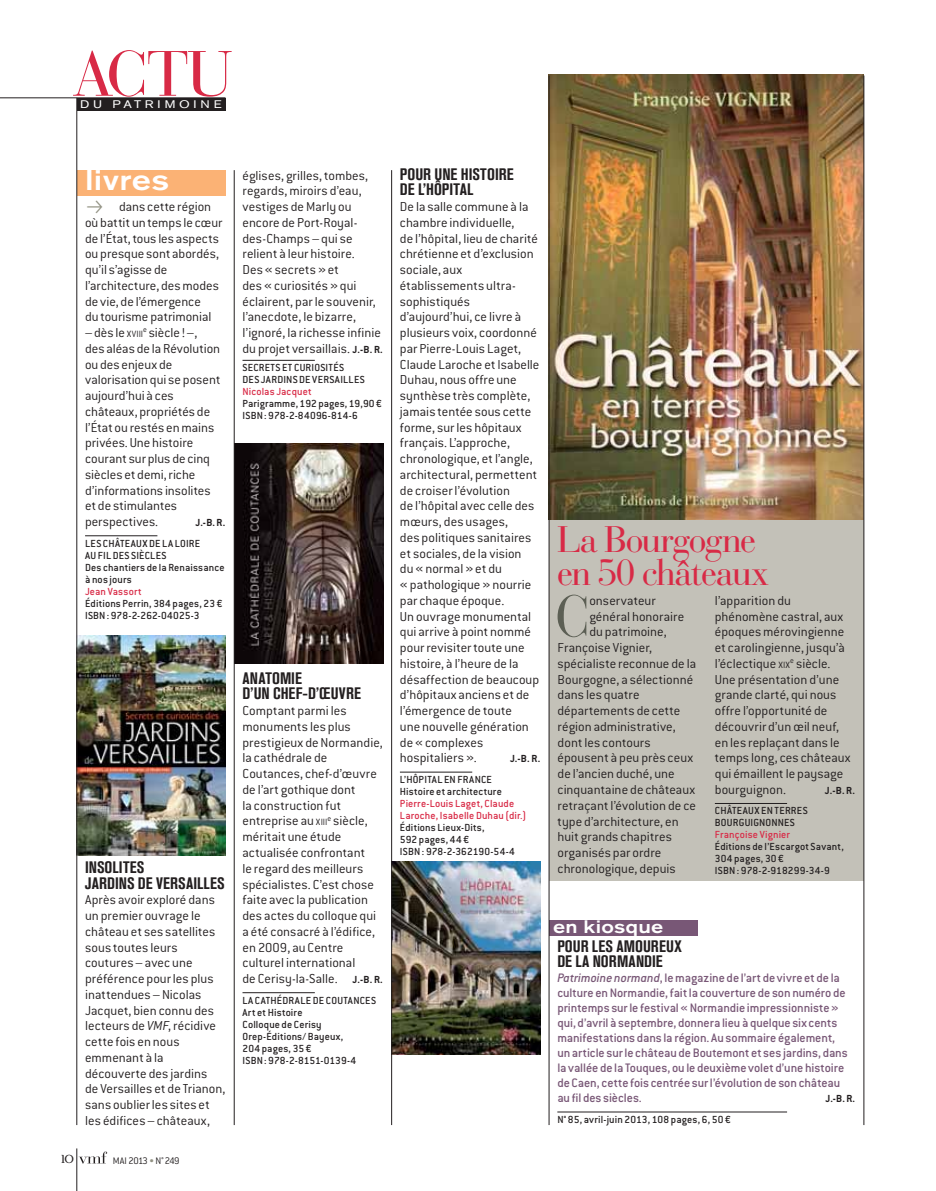
<style>
.page{position:relative;width:936px;height:1191px;background:#fff}
.page>*{position:absolute;margin:0;border:0;box-sizing:border-box;transform-origin:0 0}
.t1{font:67.5px "Bauer Bodoni BT";color:#d82a46}
.t2{font:61.8px "Bauer Bodoni BT";color:#5c5f54;scale:.9 1}
.t3{font:39px/33px "Bauer Bodoni BT";letter-spacing:-.025em;color:#d82a46}
.t4{font:500 28.5px "Akzidenz Grotesk BE";letter-spacing:.01em;color:#fff;scale:1.2 1}
.t5{font:21px "Disturbance";color:#231f20}
.t6{font:500 18px "Akzidenz Grotesk BE";letter-spacing:.015em;color:#fff;scale:1.2 1}
.t7{font:700 condensed 16.5px/15.8px "Akzidenz Grotesk BE";letter-spacing:.005em;color:#231f20}
.t8{font:300 14.25px/15.8px "Conduit ITC";color:#231f20}
.t9{font:500 13.5px/15px "Conduit ITC";letter-spacing:-.005em;color:#785776}
.t10{font:500 11.25px/12px "Conduit ITC";letter-spacing:.015em;color:#231f20}
.t11{font:500 11.25px/12px "Conduit ITC";letter-spacing:.01em;color:#d82a46}
.t12{font:700 11.25px "Conduit ITC";color:#231f20}
.t13{font:10.95px "Akzidenz Grotesk BE";letter-spacing:.285em;color:#fff;scale:1.2 1}
.t14{font:300 10.5px "Conduit ITC";letter-spacing:-.045em;color:#231f20}
.s1{font-size:10.05px}
.s2{font-style:italic}
.s3{color:#929283}
.s4{font-weight:700;font-size:11.25px}
</style>
<div class="page">
<hr style="left:77px;top:1148px;width:1px;height:42px;background:#231f20">
<svg style="left:79px;top:1151px;width:28px;height:12px"></svg>
<div style="left:549px;top:514px;width:314px;height:366px;background:#c3c1b8"></div>
<div style="left:77px;top:170px;width:148px;height:25px;background:#fbb275"></div>
<hr style="left:85px;top:535px;width:72px;height:1px;background:#231f20">
<hr style="left:242px;top:360px;width:73px;height:1px;background:#231f20">
<hr style="left:242px;top:992px;width:73px;height:1px;background:#231f20">
<hr style="left:400px;top:772px;width:72px;height:1px;background:#231f20">
<div style="left:77px;top:98px;width:148px;height:13px;background:#231f20"></div>
<hr style="left:0;top:98px;width:225px;height:1px;background:#231f20">
<img style="left:549px;top:74px;width:314px;height:445px">
<img style="left:78px;top:635px;width:147px;height:221px">
<img style="left:235px;top:444px;width:148px;height:219px">
<hr style="left:557px;top:1111px;width:230px;height:1px;background:#231f20">
<div style="left:549px;top:920px;width:148px;height:15px;background:#785776"></div>
<img style="left:392px;top:861px;width:148px;height:194px">
<hr style="left:714px;top:803px;width:73px;height:1px;background:#231f20">
<hr style="left:863px;top:76px;width:1px;height:1049px;background:#231f20">
<hr style="left:548px;top:76px;width:1px;height:1049px;background:#231f20">
<hr style="left:391px;top:170px;width:1px;height:955px;background:#231f20">
<hr style="left:234px;top:170px;width:1px;height:955px;background:#231f20">
<hr style="left:77px;top:98px;width:1px;height:1027px;background:#231f20">
<h1 class="t1" style="left:78px;top:47px;width:156px">ACTU</h1>
<p class="t13" style="left:80px;top:100px;width:120px">DU PATRIMOINE</p>
<h3 class="t4" style="left:85px;top:170px;width:72px">livres</h3>
<p class="t8" style="left:85px;top:200px;width:139px;text-indent:34px">dans cette région où battit un temps le cœur de l’État, tous les aspects ou presque sont abordés, qu’il s’agisse de l’architecture, des modes de vie, de l’émergence<br>du tourisme patrimonial</p>
<p class="t8" style="left:85px;top:326px;width:137px">– dès le <span class="s1">XVIII</span><sup>e</sup> siècle ! –, des aléas de la Révolution ou des enjeux de valorisation qui se posent aujourd’hui à ces châteaux, propriétés de l’État ou restés en mains privées. Une histoire courant sur plus de cinq siècles et demi, riche d’informations insolites et de stimulantes perspectives.</p>
<p class="t12" style="left:195px;top:518px;width:31px">J.-B. R.</p>
<p class="t10" style="left:85px;top:538px;width:141px">LES CHÂTEAUX DE LA LOIRE<br>AU FIL DES SIÈCLES<br>Des chantiers de la Renaissance à nos jours</p>
<p class="t11" style="left:85px;top:586px;width:58px">Jean Vassort</p>
<p class="t10" style="left:85px;top:598px;width:139px">Éditions Perrin, 384 pages, 23 €<br>ISBN : 978-2-262-04025-3</p>
<p class="t7" style="left:85px;top:860px;width:141px">INSOLITES<br>JARDINS DE VERSAILLES</p>
<p class="t8" style="left:85px;top:893px;width:142px">Après avoir exploré dans un premier ouvrage le château et ses satellites sous toutes leurs coutures – avec une préférence pour les plus inattendues – Nicolas<br>Jacquet, bien connu des lecteurs de <span class="s2">VMF</span>, récidive cette fois en nous emmenant à la découverte des jardins<br>de Versailles et de Trianon, sans oublier les sites et les édifices – châteaux,</p>
<h3 class="t5" style="left:60px;top:1143px;width:16px">10</h3>
<p class="t14" style="left:113px;top:1156px;width:68px">MAI 2013 <span class="s3">•</span> N° 249</p>
<p class="t8" style="left:242px;top:168px;width:142px">églises, grilles, tombes, regards, miroirs d’eau, vestiges de Marly ou encore de Port-Royal&shy;des-Champs – qui se relient à leur histoire.<br>Des « secrets » et<br>des « curiosités » qui éclairent, par le souvenir, l’anecdote, le bizarre, l’ignoré, la richesse infinie du projet versaillais. <span class="s4">J.-B. R.</span></p>
<p class="t10" style="left:242px;top:363px;width:124px">SECRETS ET CURIOSITÉS<br>DES JARDINS DE VERSAILLES</p>
<p class="t11" style="left:242px;top:387px;width:71px">Nicolas Jacquet</p>
<p class="t10" style="left:242px;top:399px;width:141px">Parigramme, 192 pages, 19,90 €<br>ISBN : 978-2-84096-814-6</p>
<p class="t7" style="left:242px;top:671px;width:120px">ANATOMIE<br>D’UN CHEF-D’ŒUVRE</p>
<p class="t8" style="left:242px;top:704px;width:142px">Comptant parmi les monuments les plus prestigieux de Normandie, la cathédrale de<br>Coutances, chef-d’œuvre de l’art gothique dont<br>la construction fut entreprise au <span class="s1">XIII</span><sup>e</sup> siècle, méritait une étude actualisée confrontant<br>le regard des meilleurs spécialistes. C’est chose faite avec la publication des actes du colloque qui a été consacré à l’édifice, en 2009, au Centre culturel international<br>de Cerisy-la-Salle. <span class="s4">J.-B. R.</span></p>
<p class="t10" style="left:242px;top:995px;width:135px">LA CATHÉDRALE DE COUTANCES<br>Art et Histoire<br>Colloque de Cerisy<br>Orep-Éditions/ Bayeux,<br>204 pages, 35 €<br>ISBN : 978-2-8151-0139-4</p>
<p class="t7" style="left:400px;top:167px;width:115px">POUR UNE HISTOIRE<br>DE L’HÔPITAL</p>
<p class="t8" style="left:400px;top:200px;width:141px">De la salle commune à la chambre individuelle,<br>de l’hôpital, lieu de charité chrétienne et d’exclusion sociale, aux établissements ultra&shy;sophistiqués d’aujourd’hui, ce livre à plusieurs voix, coordonné par Pierre-Louis Laget,<br>Claude Laroche et Isabelle<br>Duhau, nous offre une synthèse très complète, jamais tentée sous cette forme, sur les hôpitaux français. L’approche, chronologique, et l’angle, architectural, permettent de croiser l’évolution<br>de l’hôpital avec celle des mœurs, des usages,<br>des politiques sanitaires et sociales, de la vision<br>du « normal » et du<br>« pathologique » nourrie par chaque époque.<br>Un ouvrage monumental qui arrive à point nommé pour revisiter toute une histoire, à l’heure de la désaffection de beaucoup d’hôpitaux anciens et de l’émergence de toute<br>une nouvelle génération de « complexes hospitaliers ».</p>
<p class="t12" style="left:510px;top:754px;width:32px">J.-B. R.</p>
<p class="t10" style="left:400px;top:774px;width:103px">L’HÔPITAL EN FRANCE<br>Histoire et architecture</p>
<p class="t11" style="left:400px;top:798px;width:128px">Pierre-Louis Laget, Claude<br>Laroche, Isabelle Duhau (dir.)</p>
<p class="t10" style="left:400px;top:822px;width:117px">Éditions Lieux-Dits,<br>592 pages, 44 €<br>ISBN : 978-2-362190-54-4</p>
<h3 class="t3" style="left:557px;top:525px;width:212px">La Bourgogne en 50 châteaux</h3>
<h2 class="t2" style="left:556px;top:591px;width:39px">C</h2>
<p class="t8" style="left:589px;top:593px;width:68px">onservateur</p>
<p class="t8" style="left:714px;top:593px;width:137px">l’apparition du phénomène castral, aux époques mérovingienne et carolingienne, jusqu’à l’éclectique <span class="s1">XIX</span><sup>e</sup> siècle.<br>Une présentation d’une grande clarté, qui nous offre l’opportunité de découvrir d’un œil neuf, en les replaçant dans le temps long, ces châteaux qui émaillent le paysage bourguignon.</p>
<p class="t8" style="left:589px;top:609px;width:96px">général honoraire</p>
<p class="t8" style="left:589px;top:625px;width:79px">du patrimoine,</p>
<p class="t8" style="left:557px;top:641px;width:96px">Françoise Vignier,</p>
<p class="t8" style="left:557px;top:656px;width:140px">spécialiste reconnue de la</p>
<p class="t8" style="left:557px;top:672px;width:137px">Bourgogne, a sélectionné</p>
<p class="t8" style="left:557px;top:688px;width:84px">dans les quatre</p>
<p class="t8" style="left:557px;top:704px;width:124px">départements de cette</p>
<p class="t8" style="left:557px;top:719px;width:120px">région administrative,</p>
<p class="t8" style="left:557px;top:735px;width:95px">dont les contours</p>
<p class="t8" style="left:557px;top:751px;width:137px">épousent à peu près ceux</p>
<p class="t8" style="left:557px;top:767px;width:119px">de l’ancien duché, une</p>
<p class="t8" style="left:557px;top:782px;width:139px">cinquantaine de châteaux</p>
<p class="t8" style="left:557px;top:798px;width:140px">retraçant l’évolution de ce</p>
<p class="t8" style="left:557px;top:814px;width:123px">type d’architecture, en</p>
<p class="t8" style="left:557px;top:830px;width:116px">huit grands chapitres</p>
<p class="t8" style="left:557px;top:845px;width:105px">organisés par ordre</p>
<p class="t8" style="left:557px;top:861px;width:120px">chronologique, depuis</p>
<p class="t12" style="left:824px;top:786px;width:32px">J.-B. R.</p>
<p class="t10" style="left:714px;top:806px;width:94px">CHÂTEAUX EN TERRES<br>BOURGUIGNONNES</p>
<p class="t11" style="left:714px;top:829px;width:77px">Françoise Vignier</p>
<p class="t10" style="left:714px;top:841px;width:130px">Éditions de l’Escargot Savant,<br>304 pages, 30 €<br>ISBN : 978-2-918299-34-9</p>
<p class="t6" style="left:553px;top:920px;width:93px">en kiosque</p>
<p class="t7" style="left:557px;top:939px;width:126px">POUR LES AMOUREUX<br>DE LA NORMANDIE</p>
<p class="t9" style="left:557px;top:971px;width:292px"><span class="s2">Patrimoine normand</span>, le magazine de l’art de vivre et de la culture en Normandie, fait la couverture de son numéro de printemps sur le festival « Normandie impressionniste » qui, d’avril à septembre, donnera lieu à quelque six cents manifestations dans la région. Au sommaire également, un article sur le château de Boutemont et ses jardins, dans la vallée de la Touques, ou le deuxième volet d’une histoire de Caen, cette fois centrée sur l’évolution de son château au fil des siècles.</p>
<p class="t12" style="left:825px;top:1094px;width:31px">J.-B. R.</p>
<p class="t10" style="left:557px;top:1114px;width:175px">N° 85, avril-juin 2013, 108 pages, 6, 50 €</p>
</div>
